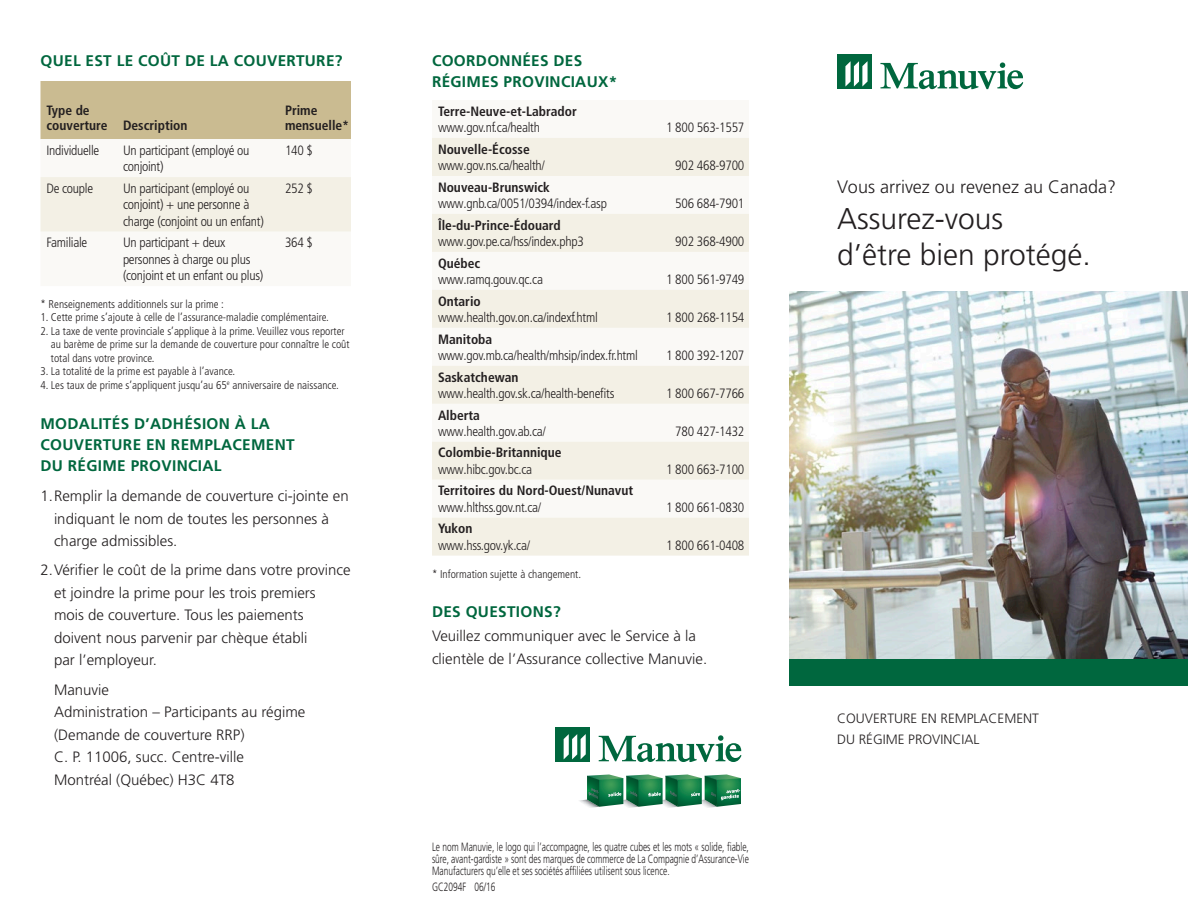
<style>
.page{position:relative;width:1188px;height:918px;background:#fff}
.page>*{position:absolute;margin:0;border:0;box-sizing:border-box;transform-origin:0 0}
.t1{font:300 30px/36px "Frutiger LT Pro";color:#231f20}
.t2{font:300 18px "Frutiger LT Pro";color:#231f20}
.t3{font:700 15.3px/21px "Frutiger LT Pro";letter-spacing:.02em;color:#00673e}
.t4{font:300 15px/22.5px "Frutiger LT Pro";color:#231f20}
.t5{font:300 condensed 13.5px/16.5px "Frutiger LT Pro";letter-spacing:-.02em;color:#231f20}
.t6{font:700 condensed 13.5px/15px "Frutiger LT Pro";color:#231f20}
.t7{font:300 13.5px/21px "Frutiger LT Pro";color:#231f20}
.t8{font:300 12px/12px "Frutiger LT Pro";color:#231f20;text-align:justify;scale:.7 1}
.t9{font:300 condensed 11.25px/13.5px "Frutiger LT Pro";color:#231f20}
</style>
<div class="page">
<div style="left:837px;top:54px;width:34px;height:34px;background:#00673e"></div>
<svg style="left:845px;top:61px;width:23px;height:26px"></svg>
<svg style="left:880px;top:62px;width:143px;height:27px"></svg>
<svg style="left:432px;top:138px;width:317px;height:418px;fill:#f3f0e5"></svg>
<div style="left:40px;top:81px;width:311px;height:58px;background:#cabb91"></div>
<div style="left:40px;top:177px;width:311px;height:55px;background:#f3f0e5"></div>
<img style="left:790px;top:292px;width:398px;height:367px">
<div style="left:555px;top:727px;width:35px;height:34px;background:#00673e"></div>
<svg style="left:564px;top:734px;width:22px;height:25px"></svg>
<svg style="left:599px;top:735px;width:142px;height:27px"></svg>
<img style="left:579px;top:800px;width:17px;height:8px">
<svg style="left:587px;top:774px;width:154px;height:33px;background:#3e8f66"></svg>
<div style="left:790px;top:659px;width:398px;height:27px;background:#00673e"></div>
<p class="t3" style="left:40px;top:50px;width:304px">QUEL EST LE COÛT DE LA COUVERTURE?</p>
<p class="t6" style="left:46px;top:103px;width:143px">Type de<br>couverture Description</p>
<p class="t6" style="left:285px;top:103px;width:66px">Prime mensuelle*</p>
<p class="t5" style="left:46px;top:142px;width:54px">Individuelle</p>
<p class="t5" style="left:123px;top:142px;width:128px">Un participant (employé ou conjoint)</p>
<p class="t5" style="left:285px;top:142px;width:30px">140 $</p>
<p class="t5" style="left:46px;top:180px;width:48px">De couple</p>
<p class="t5" style="left:123px;top:180px;width:142px">Un participant (employé ou conjoint) + une personne à charge (conjoint ou un enfant)</p>
<p class="t5" style="left:285px;top:180px;width:30px">252 $</p>
<p class="t5" style="left:46px;top:235px;width:42px">Familiale</p>
<p class="t5" style="left:123px;top:235px;width:142px">Un participant + deux personnes à charge ou plus (conjoint et un enfant ou plus)</p>
<p class="t5" style="left:285px;top:235px;width:30px">364 $</p>
<p class="t9" style="left:40px;top:297px;width:185px">* Renseignements additionnels sur la prime :</p>
<p class="t9" style="left:40px;top:311px;width:290px">1. Cette prime s’ajoute à celle de l’assurance‑maladie complémentaire.</p>
<p class="t9" style="left:51px;top:324px;width:300px;text-indent:-10px">2. La taxe de vente provinciale s’applique à la prime. Veuillez vous reporter au barème de prime sur la demande de couverture pour connaître le coût total dans votre province.</p>
<p class="t9" style="left:40px;top:365px;width:196px">3. La totalité de la prime est payable à l’avance.</p>
<p class="t9" style="left:40px;top:378px;width:300px">4. Les taux de prime s’appliquent jusqu’au 65<sup>e</sup> anniversaire de naissance.</p>
<p class="t3" style="left:40px;top:413px;width:256px">MODALITÉS D’ADHÉSION À LA<br>COUVERTURE EN REMPLACEMENT<br>DU RÉGIME PROVINCIAL</p>
<p class="t4" style="left:54px;top:485px;width:296px;text-indent:-14px">1.Remplir la demande de couverture ci‑jointe en indiquant le nom de toutes les personnes à charge admissibles.</p>
<p class="t4" style="left:54px;top:559px;width:298px;text-indent:-14px">2.Vérifier le coût de la prime dans votre province et joindre la prime pour les trois premiers<br>mois de couverture. Tous les paiements doivent nous parvenir par chèque établi<br>par l’employeur.</p>
<p class="t4" style="left:54px;top:678px;width:253px">Manuvie<br>Administration – Participants au régime (Demande de couverture RRP)<br>C. P. 11006, succ. Centre-ville<br>Montréal (Québec) H3C 4T8</p>
<p class="t3" style="left:432px;top:50px;width:187px">COORDONNÉES DES<br>RÉGIMES PROVINCIAUX*</p>
<p class="t6" style="left:438px;top:104px;width:140px">Terre‑Neuve‑et‑Labrador</p>
<p class="t5" style="left:438px;top:120px;width:104px">www.gov.nf.ca/health</p>
<p class="t5" style="left:666px;top:120px;width:80px">1 800 563‑1557</p>
<p class="t6" style="left:438px;top:142px;width:93px">Nouvelle‑Écosse</p>
<p class="t5" style="left:438px;top:158px;width:108px">www.gov.ns.ca/health/</p>
<p class="t5" style="left:675px;top:158px;width:71px">902 468‑9700</p>
<p class="t6" style="left:438px;top:180px;width:114px">Nouveau‑Brunswick</p>
<p class="t5" style="left:438px;top:195px;width:170px">www.gnb.ca/0051/0394/index‑f.asp</p>
<p class="t5" style="left:675px;top:195px;width:71px">506 684‑7901</p>
<p class="t6" style="left:438px;top:218px;width:124px">Île‑du‑Prince‑Édouard</p>
<p class="t5" style="left:438px;top:233px;width:147px">www.gov.pe.ca/hss/index.php3</p>
<p class="t5" style="left:675px;top:233px;width:71px">902 368‑4900</p>
<p class="t6" style="left:438px;top:256px;width:44px">Québec</p>
<p class="t5" style="left:438px;top:271px;width:107px">www.ramq.gouv.qc.ca</p>
<p class="t5" style="left:666px;top:271px;width:80px">1 800 561‑9749</p>
<p class="t6" style="left:438px;top:293px;width:44px">Ontario</p>
<p class="t5" style="left:438px;top:309px;width:161px">www.health.gov.on.ca/indexf.html</p>
<p class="t5" style="left:666px;top:309px;width:80px">1 800 268‑1154</p>
<p class="t6" style="left:438px;top:331px;width:56px">Manitoba</p>
<p class="t5" style="left:438px;top:347px;width:201px">www.gov.mb.ca/health/mhsip/index.fr.html</p>
<p class="t5" style="left:666px;top:347px;width:80px">1 800 392‑1207</p>
<p class="t6" style="left:438px;top:369px;width:82px">Saskatchewan</p>
<p class="t5" style="left:438px;top:385px;width:178px">www.health.gov.sk.ca/health‑benefits</p>
<p class="t5" style="left:666px;top:385px;width:80px">1 800 667‑7766</p>
<p class="t6" style="left:438px;top:407px;width:44px">Alberta</p>
<p class="t5" style="left:438px;top:423px;width:109px">www.health.gov.ab.ca/</p>
<p class="t5" style="left:675px;top:423px;width:71px">780 427‑1432</p>
<p class="t6" style="left:438px;top:445px;width:125px">Colombie‑Britannique</p>
<p class="t5" style="left:438px;top:461px;width:96px">www.hibc.gov.bc.ca</p>
<p class="t5" style="left:666px;top:461px;width:80px">1 800 663‑7100</p>
<p class="t6" style="left:438px;top:483px;width:197px">Territoires du Nord‑Ouest/Nunavut</p>
<p class="t5" style="left:438px;top:499px;width:105px">www.hlthss.gov.nt.ca/</p>
<p class="t5" style="left:666px;top:499px;width:80px">1 800 661‑0830</p>
<p class="t6" style="left:438px;top:521px;width:36px">Yukon</p>
<p class="t5" style="left:438px;top:537px;width:94px">www.hss.gov.yk.ca/</p>
<p class="t5" style="left:666px;top:537px;width:80px">1 800 661‑0408</p>
<p class="t9" style="left:432px;top:567px;width:151px">* Information sujette à changement.</p>
<p class="t3" style="left:432px;top:602px;width:130px">DES QUESTIONS?</p>
<p class="t4" style="left:432px;top:625px;width:277px">Veuillez communiquer avec le Service à la clientèle de l’Assurance collective Manuvie.</p>
<p class="t8" style="left:432px;top:840px;width:454px">Le nom Manuvie, le logo qui l’accompagne, les quatre cubes et les mots « solide, fiable, sûre, avant‑gardiste » sont des marques de commerce de La Compagnie d’Assurance‑Vie Manufacturers qu’elle et ses sociétés affiliées utilisent sous licence.</p>
<p class="t8" style="left:432px;top:881px;width:92px">GC2094F 06/16</p>
<h2 class="t2" style="left:837px;top:176px;width:281px">Vous arrivez ou revenez au Canada?</h2>
<h1 class="t1" style="left:837px;top:200px;width:255px">Assurez‑vous<br>d’être bien protégé.</h1>
<p class="t7" style="left:837px;top:708px;width:203px">COUVERTURE EN REMPLACEMENT<br>DU RÉGIME PROVINCIAL</p>
</div>
